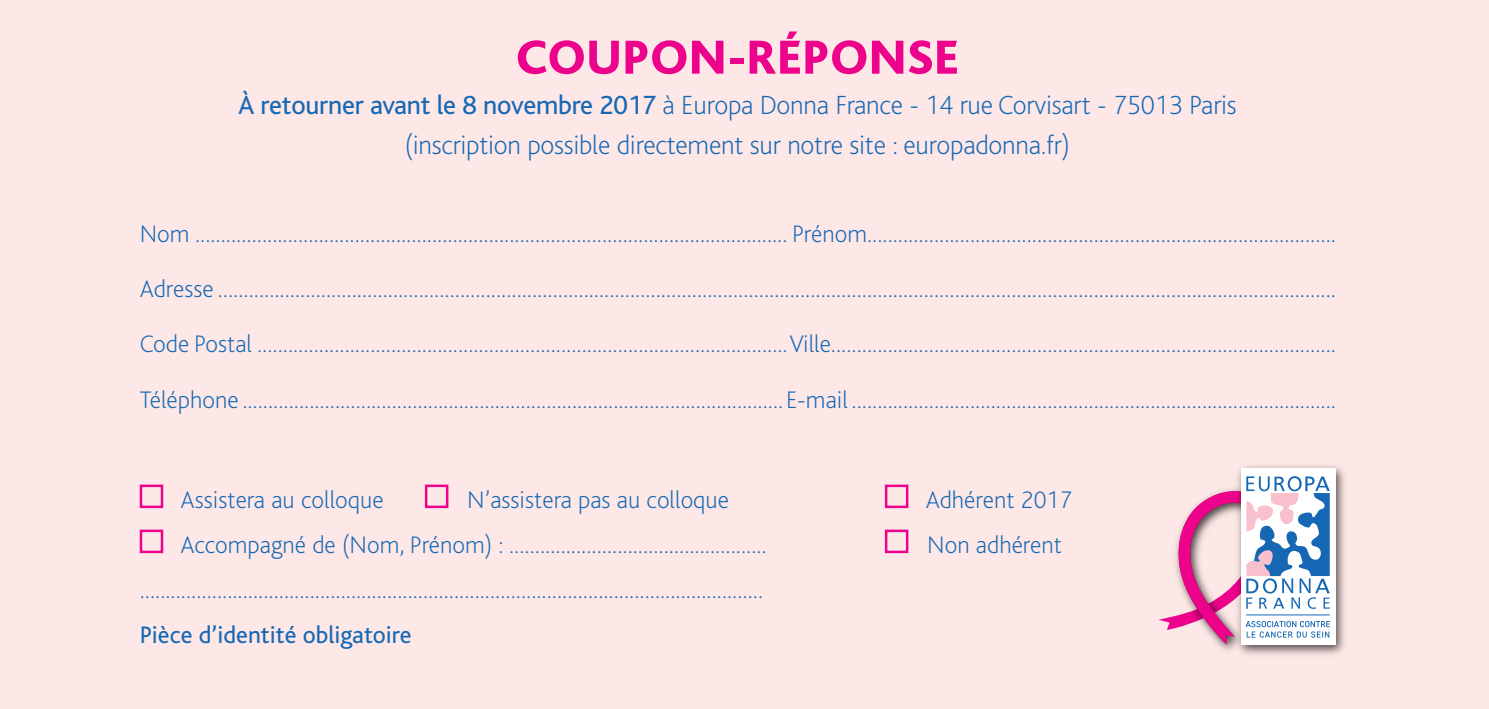
<style>
.page{position:relative;width:1489px;height:709px;background:#fff}
.page>*{position:absolute;margin:0;border:0;box-sizing:border-box;transform-origin:0 0}
.t1{font:800 50px "Bliss";letter-spacing:.025em;color:#ed028c}
.t2{font:200 27.5px/40px "Bliss";letter-spacing:-.01em;color:#1768b4;text-align:center}
.t3{font:200 25px "Bliss";color:#1768b4}
.t4{font:25px "Bliss";color:#1768b4}
.s1{font-weight:400}
</style>
<div class="page">
<div style="left:0;top:0;width:1488px;height:709px;background:#fde8e7"></div>
<img style="left:1231px;top:465px;width:114px;height:190px">
<div style="left:1240px;top:468px;width:95px;height:177px;background:#fff"></div>
<svg style="left:1158px;top:476px;width:171px;height:168px"></svg>
<hr style="left:1246px;top:614px;width:83px;height:1px;background:#1768b4">
<div style="left:140px;top:484px;width:23px;height:24px;border:2px solid #ed028c"></div>
<div style="left:425px;top:484px;width:23px;height:24px;border:2px solid #ed028c"></div>
<div style="left:140px;top:529px;width:23px;height:24px;border:2px solid #ed028c"></div>
<div style="left:884px;top:484px;width:24px;height:24px;border:2px solid #ed028c"></div>
<div style="left:884px;top:529px;width:24px;height:24px;border:2px solid #ed028c"></div>
<p class="t1" style="left:516px;top:31px;width:443px">COUPON-RÉPONSE</p>
<p class="t2" style="left:238px;top:85px;width:1000px"><span class="s1">À retourner avant le 8 novembre 2017</span> à Europa Donna France - 14 rue Corvisart - 75013 Paris (inscription possible directement sur notre site : europadonna.fr)</p>
<p class="t3" style="left:140px;top:221px;width:1197px">Nom ................................................................................................................... Prénom...........................................................................................</p>
<p class="t3" style="left:140px;top:276px;width:1197px">Adresse .........................................................................................................................................................................................................................</p>
<p class="t3" style="left:140px;top:331px;width:1197px">Code Postal ....................................................................................................... Ville..................................................................................................</p>
<p class="t3" style="left:140px;top:386px;width:1197px">Téléphone ......................................................................................................... E-mail ..............................................................................................</p>
<p class="t3" style="left:181px;top:487px;width:204px">Assistera au colloque</p>
<p class="t3" style="left:467px;top:487px;width:263px">N’assistera pas au colloque</p>
<p class="t3" style="left:181px;top:532px;width:587px">Accompagné de (Nom, Prénom) : ..................................................</p>
<p class="t3" style="left:140px;top:577px;width:625px">.........................................................................................................................</p>
<p class="t4" style="left:140px;top:622px;width:273px">Pièce d’identité obligatoire</p>
<p class="t3" style="left:925px;top:487px;width:148px">Adhérent 2017</p>
<p class="t3" style="left:927px;top:532px;width:136px">Non adhérent</p>
</div>
